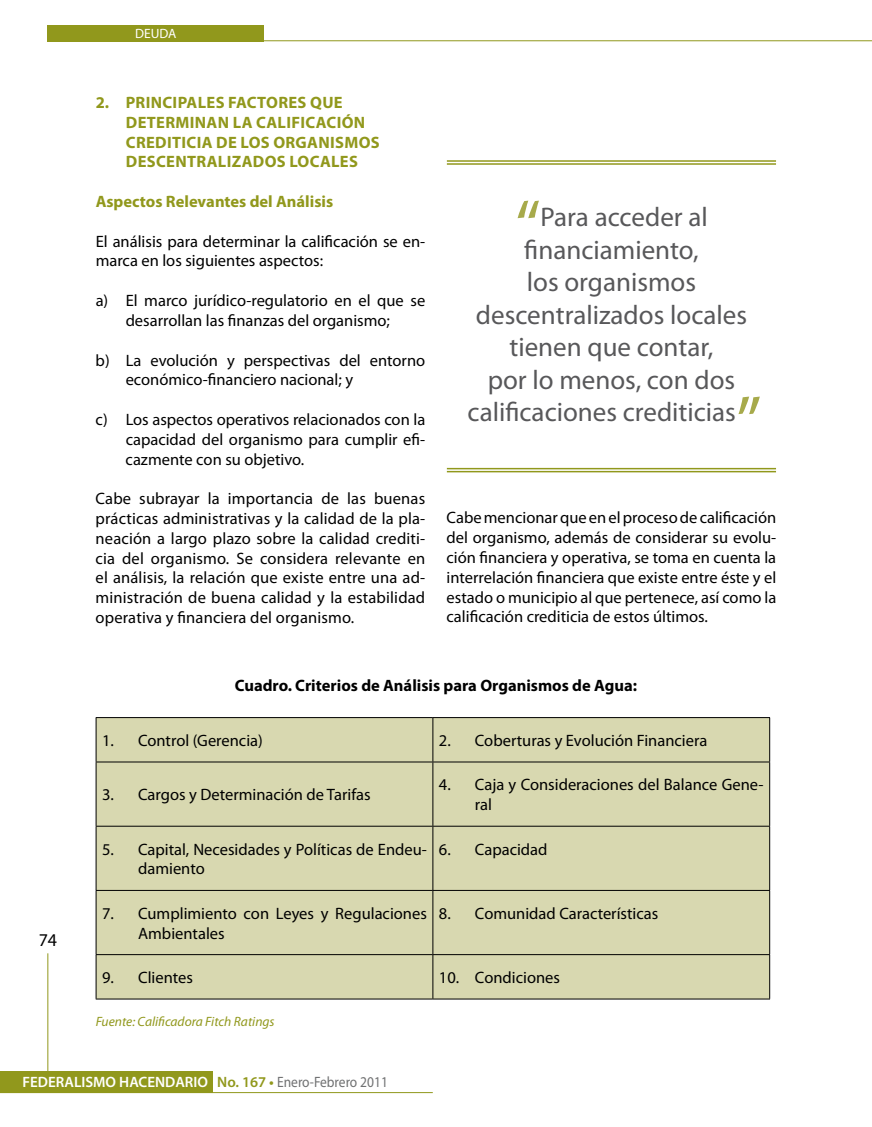
<style>
.page{position:relative;width:872px;height:1127px;background:#fff}
.page>*{position:absolute;margin:0;border:0;box-sizing:border-box;transform-origin:0 0}
.t1{font:72px "Myriad Pro";color:#a7aa4b}
.t2{font:27px "Myriad Pro";color:#58585a}
.t3{font:18px "Myriad Pro";color:#000}
.t4{font:16.5px/19.8px "Myriad Pro";color:#000}
.t5{font:700 16.5px/19.8px "Myriad Pro";letter-spacing:.02em;color:#91981c}
.t6{font:700 16.5px "Myriad Pro";color:#000}
.t7{font:700 16.5px "Myriad Pro";color:#91981c}
.t8{font:600 15px "Myriad Pro";color:#fff}
.t9{font:italic 13.5px "Myriad Pro";color:#91981c}
.t10{font:13.5px "Myriad Pro";color:#fff}
.s1{color:#91981c}
.s2{font-weight:400;color:#707172}
</style>
<div class="page">
<div style="left:0;top:1071px;width:213px;height:22px;background:#91981c"></div>
<hr style="left:0;top:1092px;width:433px;height:1px;background:#91981c">
<hr style="left:47px;top:953px;width:1px;height:118px;background:#91981c">
<hr style="left:47px;top:40px;width:825px;height:1px;background:#91981c">
<div style="left:47px;top:25px;width:217px;height:16px;background:#91981c"></div>
<hr style="left:447px;top:160px;width:329px;height:2px;background:#91981c">
<hr style="left:447px;top:163px;width:329px;height:2px;background:#91981c">
<hr style="left:447px;top:468px;width:329px;height:1px;background:#91981c">
<hr style="left:447px;top:471px;width:329px;height:1px;background:#91981c">
<div style="left:97px;top:718px;width:672px;height:280px;background:#d8d8b0"></div>
<hr style="left:96px;top:717px;width:337px;height:1px;background:#000">
<hr style="left:96px;top:718px;width:1px;height:43px;background:#000">
<hr style="left:433px;top:717px;width:337px;height:1px;background:#000">
<hr style="left:432px;top:718px;width:1px;height:43px;background:#000">
<hr style="left:769px;top:718px;width:1px;height:43px;background:#000">
<hr style="left:96px;top:761px;width:337px;height:1px;background:#000">
<hr style="left:96px;top:762px;width:1px;height:64px;background:#000">
<hr style="left:433px;top:761px;width:337px;height:1px;background:#000">
<hr style="left:432px;top:762px;width:1px;height:64px;background:#000">
<hr style="left:769px;top:762px;width:1px;height:64px;background:#000">
<hr style="left:96px;top:826px;width:337px;height:1px;background:#000">
<hr style="left:96px;top:826px;width:1px;height:64px;background:#000">
<hr style="left:433px;top:826px;width:337px;height:1px;background:#000">
<hr style="left:432px;top:826px;width:1px;height:64px;background:#000">
<hr style="left:769px;top:826px;width:1px;height:64px;background:#000">
<hr style="left:96px;top:890px;width:337px;height:1px;background:#000">
<hr style="left:96px;top:891px;width:1px;height:63px;background:#000">
<hr style="left:433px;top:890px;width:337px;height:1px;background:#000">
<hr style="left:432px;top:891px;width:1px;height:63px;background:#000">
<hr style="left:769px;top:891px;width:1px;height:63px;background:#000">
<hr style="left:96px;top:954px;width:337px;height:1px;background:#000">
<hr style="left:96px;top:955px;width:1px;height:43px;background:#000">
<hr style="left:433px;top:954px;width:337px;height:1px;background:#000">
<hr style="left:432px;top:955px;width:1px;height:43px;background:#000">
<hr style="left:769px;top:955px;width:1px;height:43px;background:#000">
<hr style="left:96px;top:998px;width:337px;height:1px;background:#000">
<hr style="left:433px;top:998px;width:337px;height:1px;background:#000">
<p class="t3" style="left:39px;top:929px;width:20px">74</p>
<p class="t10" style="left:135px;top:25px;width:43px">DEUDA</p>
<p class="t5" style="left:126px;top:92px;width:254px;text-indent:-30px">2. PRINCIPALES FACTORES QUE<br>DETERMINAN LA CALIFICACIÓN<br>CREDITICIA DE LOS ORGANISMOS<br>DES</p>
<p class="t5" style="left:156px;top:151px;width:193px">CENTRALIZADOS LOCALES</p>
<p class="t7" style="left:96px;top:191px;width:239px">ASPECTOS RELEVANTES DEL ANÁLISIS</p>
<p class="t4" style="left:96px;top:231px;width:331px">El análisis para determinar la calificación se en&shy;marca en los siguientes aspectos:</p>
<p class="t4" style="left:96px;top:290px;width:331px;text-align:center">a) El marco jurídico-regulatorio en el que se desarrollan las finanzas del organismo;</p>
<p class="t4" style="left:126px;top:350px;width:301px;text-indent:-30px">b) La evolución y perspectivas del entorno económico-financiero nacional; y</p>
<p class="t4" style="left:126px;top:409px;width:301px;text-align:justify;text-indent:-30px">c) Los aspectos operativos relacionados con la capacidad del organismo para cumplir efi&shy;cazmente con su objetivo.</p>
<p class="t4" style="left:96px;top:488px;width:331px;text-align:justify">Cabe subrayar la importancia de las buenas prácticas administrativas y la calidad de la pla&shy;neación a largo plazo sobre la calidad crediti&shy;cia del organismo. Se considera relevante en el análisis, la relación que existe entre una ad&shy;ministración de buena calidad y la estabilidad operativa y financiera del organismo.</p>
<h1 class="t1" style="left:515px;top:182px;width:27px">“</h1>
<h2 class="t2" style="left:540px;top:201px;width:169px">Para acceder al</h2>
<h2 class="t2" style="left:524px;top:233px;width:176px">financiamiento,</h2>
<h2 class="t2" style="left:527px;top:266px;width:171px">los organismos</h2>
<h2 class="t2" style="left:476px;top:298px;width:273px">descentralizados locales</h2>
<h2 class="t2" style="left:509px;top:330px;width:205px">tienen que contar,</h2>
<h2 class="t2" style="left:488px;top:363px;width:249px">por lo menos, con dos</h2>
<h2 class="t2" style="left:467px;top:395px;width:270px">calificaciones crediticias</h2>
<h1 class="t1" style="left:736px;top:378px;width:27px">”</h1>
<p class="t4" style="left:446px;top:508px;width:331px;text-align:justify">Cabemencionarque enelprocesode calificación del organismo, además de considerar su evolu&shy;ción financiera y operativa, se toma en cuenta la interrelación financiera que existe entre éste y el estado o municipio al que pertenece, así como la calificación crediticia de estos últimos.</p>
<p class="t6" style="left:235px;top:675px;width:404px">CUADRO. CRITERIOS DE ANÁLISIS PARA ORGANISMOS DE AGUA:</p>
<p class="t4" style="left:102px;top:730px;width:162px">1. Control (Gerencia)</p>
<p class="t4" style="left:439px;top:730px;width:270px">2. Coberturas y Evolución Financiera</p>
<p class="t4" style="left:102px;top:784px;width:270px">3. Cargos y Determinación de Tarifas</p>
<p class="t4" style="left:475px;top:775px;width:290px;text-indent:-36px">4. Caja y Consideraciones del Balance Gene&shy;ral</p>
<p class="t4" style="left:138px;top:839px;width:290px;text-indent:-36px">5. Capital, Necesidades y Políticas de Endeu&shy;damiento</p>
<p class="t4" style="left:439px;top:839px;width:110px">6. Capacidad</p>
<p class="t4" style="left:138px;top:903px;width:290px;text-indent:-36px">7. Cumplimiento con Leyes y Regulaciones<br>Ambientales</p>
<p class="t4" style="left:439px;top:903px;width:221px">8. Comunidad Características</p>
<p class="t4" style="left:102px;top:967px;width:92px">9. Clientes</p>
<p class="t4" style="left:439px;top:967px;width:123px">10. Condiciones</p>
<p class="t9" style="left:96px;top:1013px;width:180px">Fuente: Calificadora Fitch Ratings</p>
<p class="t8" style="left:23px;top:1073px;width:367px">FEDERALISMO HACENDARIO <span class="s1">No. 167 •</span> <span class="s2">Enero-Febrero 2011</span></p>
</div>
